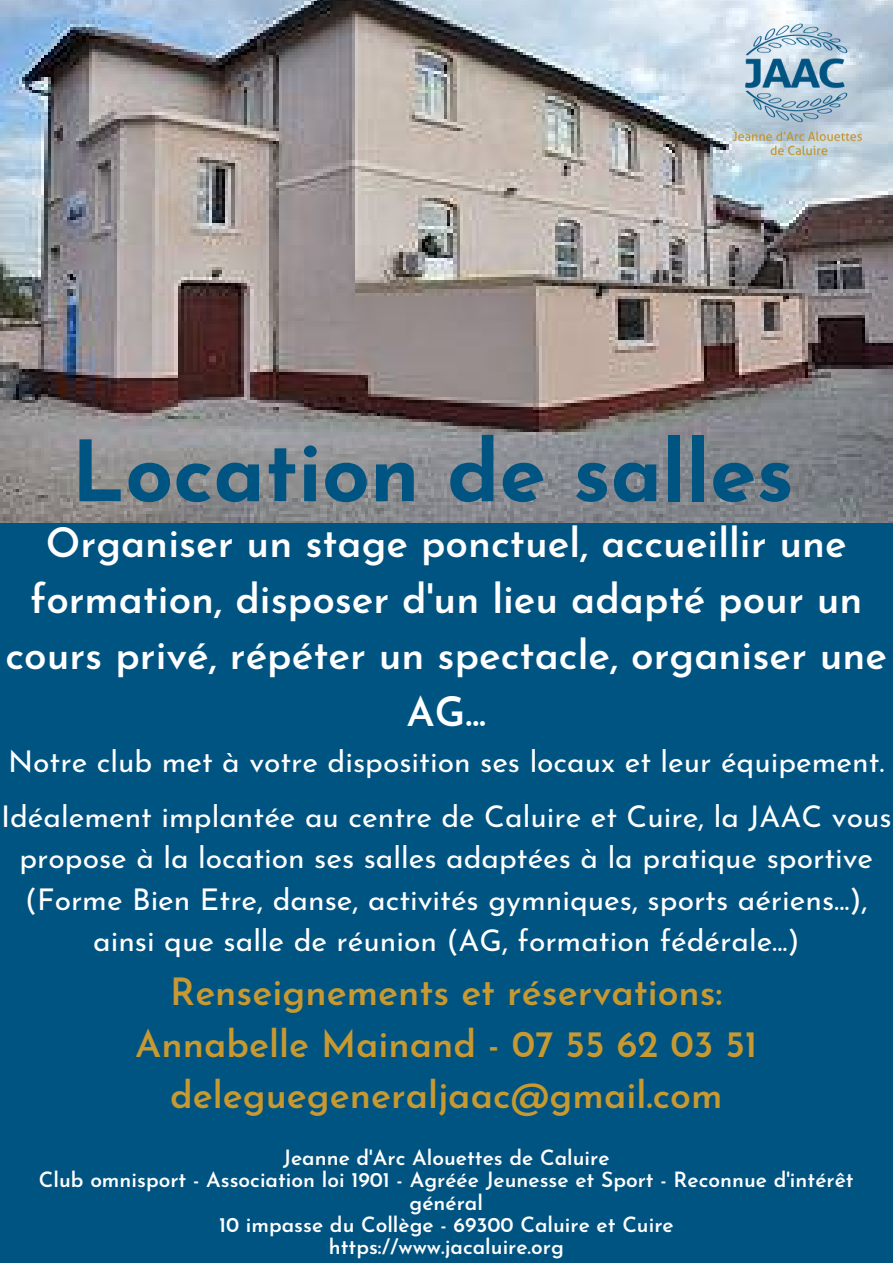
<style>
.page{position:relative;width:893px;height:1264px;background:#fff}
.page>*{position:absolute;margin:0;border:0;box-sizing:border-box;transform-origin:0 0}
.t1{font:700 83.85px "Josefin Sans";color:#005482}
.t2{font:600 40.5px/56.2px "Josefin Sans";color:#fff;text-align:center}
.t3{font:600 37.5px/51.8px "Josefin Sans";color:#c79930;text-align:center}
.t4{font:30px/41.5px "Josefin Sans";color:#fff;text-align:center}
.t5{font:600 21px/22.5px "Josefin Sans";color:#fff;text-align:center}
</style>
<div class="page">
<div style="left:0;top:0;width:892px;height:1262px;background:#005482"></div>
<img style="left:0;top:0;width:892px;height:523px">
<img style="left:727px;top:19px;width:140px;height:141px">
<h1 class="t1" style="left:71px;top:438px;width:724px">Location de salles</h1>
<h2 class="t2" style="left:5px;top:518px;width:883px">Organiser un stage ponctuel, accueillir une formation, disposer d'un lieu adapté pour un cours privé, répéter un spectacle, organiser une AG...</h2>
<p class="t4" style="left:8px;top:743px;width:877px">Notre club met à votre disposition ses locaux et leur équipement.</p>
<p class="t4" style="left:1px;top:798px;width:892px">Idéalement implantée au centre de Caluire et Cuire, la JAAC vous propose à la location ses salles adaptées à la pratique sportive (Forme Bien Etre, danse, activités gymniques, sports aériens...), ainsi que salle de réunion (AG, formation fédérale...)</p>
<p class="t3" style="left:135px;top:969px;width:623px">Renseignements et réservations:<br>Annabelle Mainand - 07 55 62 03 51 deleguegeneraljaac@gmail.com</p>
<p class="t5" style="left:39px;top:1147px;width:816px">Jeanne d'Arc Alouettes de Caluire<br>Club omnisport - Association loi 1901 - Agréée Jeunesse et Sport - Reconnue d'intérêt général<br>10 impasse du Collège - 69300 Caluire et Cuire<br>https://www.jacaluire.org</p>
</div>
